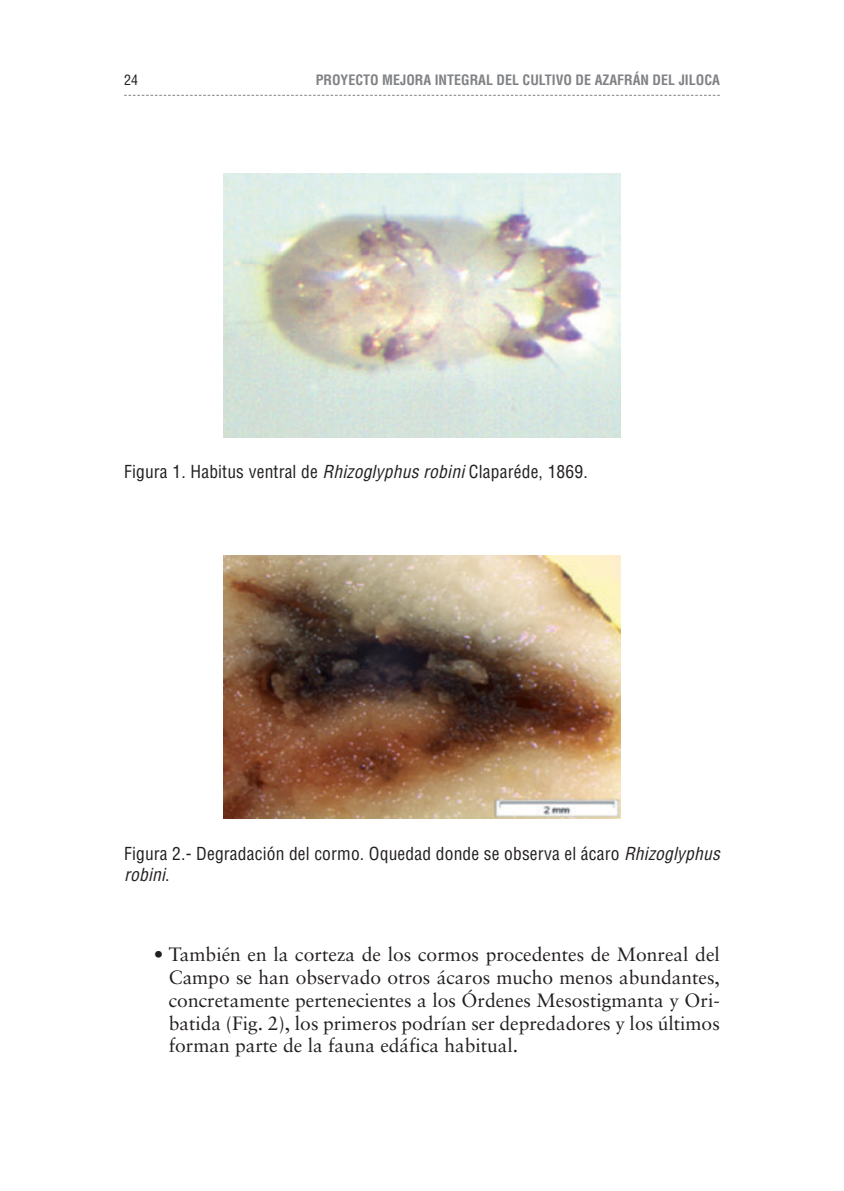
<style>
.page{position:relative;width:844px;height:1191px;background:#fff}
.page>*{position:absolute;margin:0;border:0;box-sizing:border-box;transform-origin:0 0}
.t1{font:19.25px/22.8px "Sabon";color:#231f20;text-align:justify}
.t2{font:condensed 17.5px/21px "Helvetica";letter-spacing:.01em;color:#231f20}
.t3{font:700 condensed 14px "Helvetica";color:#808285}
.t4{font:condensed 14px "Helvetica";color:#231f20}
.s1{font-style:italic}
</style>
<div class="page">
<img style="left:223px;top:174px;width:397px;height:263px">
<img style="left:223px;top:555px;width:397px;height:264px">
<svg style="left:124px;top:95px;width:595px;height:1px"></svg>
<p class="t4" style="left:124px;top:74px;width:15px">24</p>
<p class="t3" style="left:316px;top:74px;width:405px">PROYECTO MEJORA INTEGRAL DEL CULTIVO DE AZAFRÁN DEL JILOCA</p>
<p class="t2" style="left:124px;top:463px;width:465px">Figura 1. Habitus ventral de <span class="s1">Rhizoglyphus robini</span>Claparéde, 1869.</p>
<p class="t2" style="left:124px;top:844px;width:600px">Figura 2.- Degradación del cormo. Oquedad donde se observa el ácaro <span class="s1">Rhizoglyphus robini</span>.</p>
<p class="t1" style="left:169px;top:944px;width:552px;text-indent:-15px">• También en la corteza de los cormos procedentes de Monreal del Campo se han observado otros ácaros mucho menos abundantes, concretamente pertenecientes a los Órdenes Mesostigmanta y Ori&shy;batida (Fig. 2), los primeros podrían ser depredadores y los últimos forman parte de la fauna edáfica habitual.</p>
</div>
